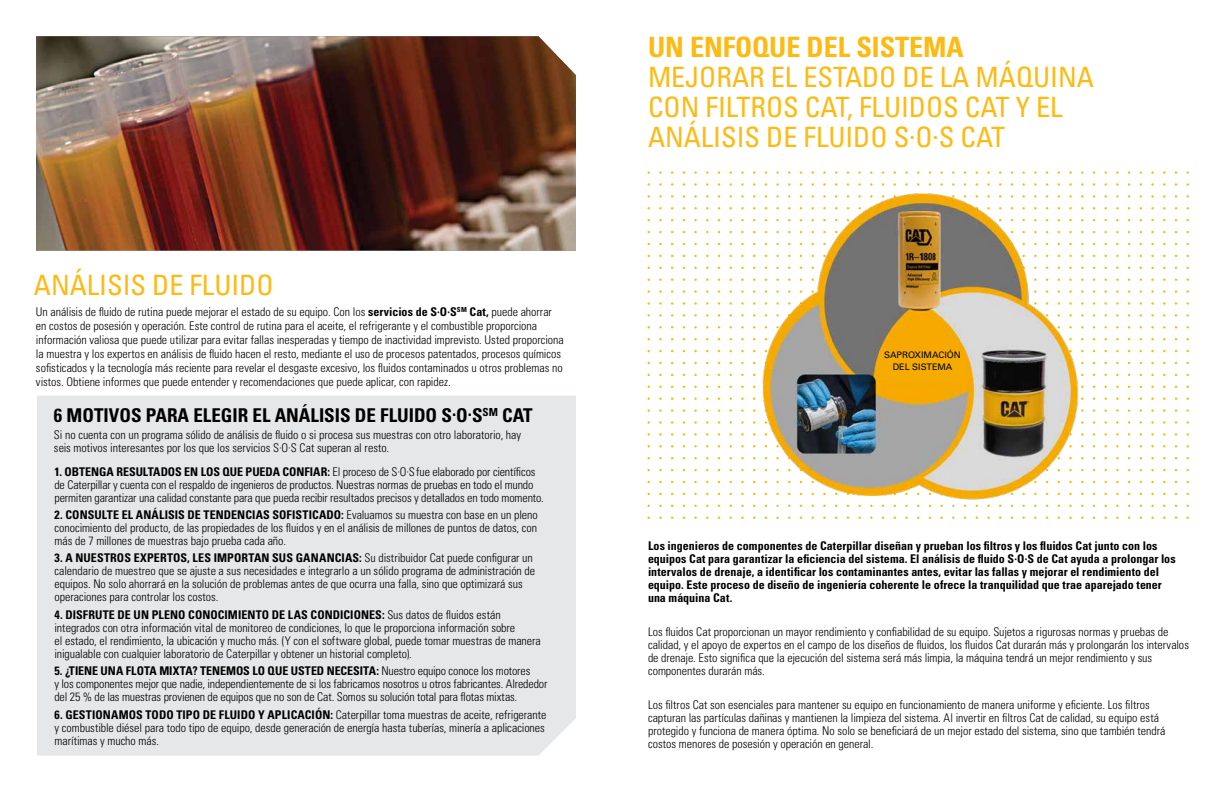
<style>
.page{position:relative;width:1224px;height:792px;background:#fff}
.page>*{position:absolute;margin:0;border:0;box-sizing:border-box;transform-origin:0 0}
.t1{font:condensed 28px/30px "Univers LT Std";color:#fdba12}
.t2{font:700 condensed 28px "Univers LT Std";color:#fdba12}
.t3{font:700 condensed 19px "Univers LT Std";color:#000}
.t4{font:300 condensed 12px/13px "Univers LT Std";letter-spacing:-.005em;color:#000}
.t5{font:700 condensed 12px/13px "Univers LT Std";color:#000}
.t6{font:9px/12px "Univers LT Std";color:#000;text-align:center}
.s1{font-weight:700}
</style>
<div class="page">
<img style="left:36px;top:36px;width:540px;height:215px">
<div style="left:37px;top:396px;width:539px;height:360px;background:#e6e7e8"></div>
<img style="left:762px;top:193px;width:321px;height:314px">
<div style="left:880px;top:351px;width:86px;height:30px;background:#f6ab00"></div>
<h1 class="t1" style="left:34px;top:270px;width:241px">ANÁLISIS DE FLUIDO</h1>
<p class="t4" style="left:36px;top:305px;width:529px;line-height:14px">Un análisis de fluido de rutina puede mejorar el estado de su equipo. Con los <span class="s1">servicios de S·O·S</span><sup>SM</sup> <span class="s1">Cat,</span> puede ahorrar en costos de posesión y operación. Este control de rutina para el aceite, el refrigerante y el combustible proporciona información valiosa que puede utilizar para evitar fallas inesperadas y tiempo de inactividad imprevisto. Usted proporciona la muestra y los expertos en análisis de fluido hacen el resto, mediante el uso de procesos patentados, procesos químicos sofisticados y la tecnología más reciente para revelar el desgaste excesivo, los fluidos contaminados u otros problemas no vistos. Obtiene informes que puede entender y recomendaciones que puede aplicar, con rapidez.</p>
<h2 class="t3" style="left:54px;top:404px;width:480px">6 MOTIVOS PARA ELEGIR EL ANÁLISIS DE FLUIDO S·O·S<sup>SM</sup> CAT</h2>
<p class="t4" style="left:54px;top:429px;width:469px">Si no cuenta con un programa sólido de análisis de fluido o si procesa sus muestras con otro laboratorio, hay seis motivos interesantes por los que los servicios S·O·S Cat superan al resto.</p>
<p class="t4" style="left:54px;top:465px;width:491px"><span class="s1">1. OBTENGA RESULTADOS EN LOS QUE PUEDA CONFIAR:</span> El proceso de S·O·Sfue elaborado por científicos de Caterpillar y cuenta con el respaldo de ingenieros de productos. Nuestras normas de pruebas en todo el mundo permiten garantizar una calidad constante para que pueda recibir resultados precisos y detallados en todo momento.</p>
<p class="t4" style="left:54px;top:508px;width:485px;text-align:justify"><span class="s1">2. CONSULTE EL ANÁLISIS DE TENDENCIAS SOFISTICADO:</span> Evaluamos su muestra con base en un pleno conocimiento del producto, de las propiedades de los fluidos y en el análisis de millones de puntos de datos, con más de 7 millones de muestras bajo prueba cada año.</p>
<p class="t4" style="left:54px;top:552px;width:482px"><span class="s1">3. A NUESTROS EXPERTOS, LES IMPORTAN SUS GANANCIAS:</span> Su distribuidor Cat puede configurar un calendario de muestreo que se ajuste a sus necesidades e integrarlo a un sólido programa de administración de equipos. No solo ahorrará en la solución de problemas antes de que ocurra una falla, sino que optimizará sus operaciones para controlar los costos.</p>
<p class="t4" style="left:54px;top:608px;width:488px"><span class="s1">4. DISFRUTE DE UN PLENO CONOCIMIENTO DE LAS CONDICIONES:</span> Sus datos de fluidos están integrados con otra información vital de monitoreo de condiciones, lo que le proporciona información sobre<br>el estado, el rendimiento, la ubicación y mucho más. (Y con el software global, puede tomar muestras de manera inigualable con cualquier laboratorio de Caterpillar y obtener un historial completo).</p>
<p class="t4" style="left:54px;top:665px;width:494px"><span class="s1">5. ¿TIENE UNA FLOTA MIXTA? TENEMOS LO QUE USTED NECESITA:</span> Nuestro equipo conoce los motores<br>y los componentes mejor que nadie, independientemente de si los fabricamos nosotros u otros fabricantes. Alrededor del 25 % de las muestras provienen de equipos que no son de Cat. Somos su solución total para flotas mixtas.</p>
<p class="t4" style="left:54px;top:708px;width:494px"><span class="s1">6. GESTIONAMOS TODO TIPO DE FLUIDO Y APLICACIÓN:</span> Caterpillar toma muestras de aceite, refrigerante y combustible diésel para todo tipo de equipo, desde generación de energía hasta tuberías, minería a aplicaciones marítimas y mucho más.</p>
<h1 class="t2" style="left:648px;top:30px;width:317px">UN ENFOQUE DEL SISTEMA</h1>
<h1 class="t1" style="left:648px;top:62px;width:447px">MEJORAR EL ESTADO DE LA MÁQUINA<br>CON FILTROS CAT, FLUIDOS CAT Y EL<br>ANÁLISIS DE FLUIDO S.O.S CAT</h1>
<p class="t6" style="left:884px;top:349px;width:78px">SAPROXIMACIÓN<br>DEL SISTEMA</p>
<p class="t5" style="left:648px;top:539px;width:529px">Los ingenieros de componentes de Caterpillar diseñan y prueban los filtros y los fluidos Cat junto con los equipos Cat para garantizar la eficiencia del sistema. El análisis de fluido S·O·S de Cat ayuda a prolongar los intervalos de drenaje, a identificar los contaminantes antes, evitar las fallas y mejorar el rendimiento del equipo. Este proceso de diseño de ingeniería coherente le ofrece la tranquilidad que trae aparejado tener una máquina Cat.</p>
<p class="t4" style="left:648px;top:625px;width:543px">Los fluidos Cat proporcionan un mayor rendimiento y confiabilidad de su equipo. Sujetos a rigurosas normas y pruebas de calidad, y el apoyo de expertos en el campo de los diseños de fluidos, los fluidos Cat durarán más y prolongarán los intervalos de drenaje. Esto significa que la ejecución del sistema será más limpia, la máquina tendrá un mejor rendimiento y sus componentes durarán más.</p>
<p class="t4" style="left:648px;top:698px;width:519px">Los filtros Cat son esenciales para mantener su equipo en funcionamiento de manera uniforme y eficiente. Los filtros capturan las partículas dañinas y mantienen la limpieza del sistema. Al invertir en filtros Cat de calidad, su equipo está protegido y funciona de manera óptima. No solo se beneficiará de un mejor estado del sistema, sino que también tendrá costos menores de posesión y operación en general.</p>
</div>
